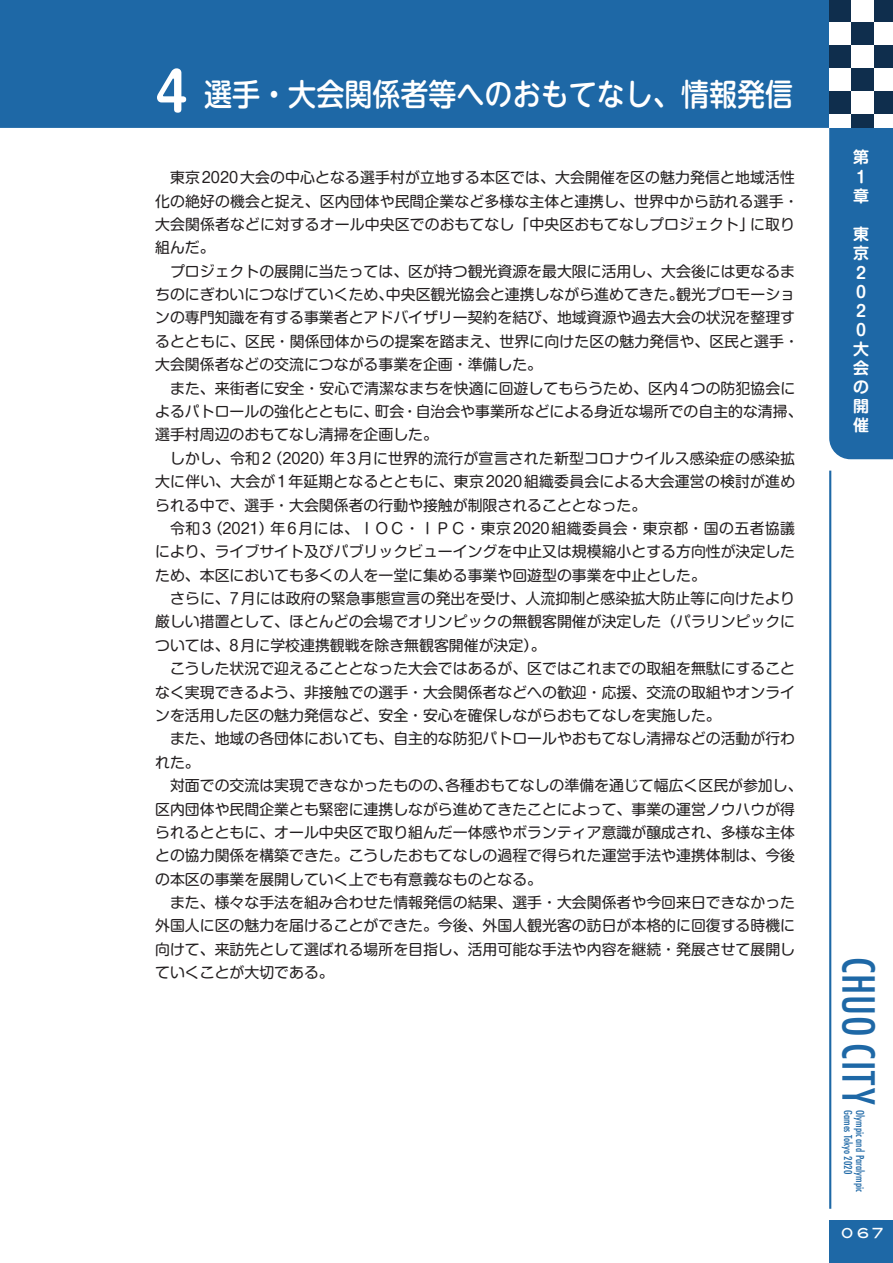
<style>
.page{position:relative;width:893px;height:1263px;background:#fff}
.page>*{position:absolute;margin:0;border:0;box-sizing:border-box;transform-origin:0 0}
.t1{font:700 52.05px "Shin M Go Pr 6 De";color:#fff}
.t2{font:500 condensed 43.05px "Futura";letter-spacing:.02em;color:#1e68a6}
.大見出し{font:500 30.9px "UD Shin M Go Pro";color:#fff;scale:.91 1}
.t3{font:700 15.9px/19.2px "Shin M Go Pr 6 De";color:#fff}
.sリード{font:14.85px/23.4px "Shin M Go Pr 6";color:#231f20}
.t4{font:13.8px "Blair Md ITCTT Medium";color:#fff}
.t5{font:500 condensed 10.65px/11.7px "Futura";color:#1e68a6}
</style>
<div class="page">
<div style="left:829px;top:128px;width:64px;height:331px;background:#1e68a6"></div>
<div style="left:0;top:0;width:829px;height:128px;background:#1e68a6"></div>
<svg style="left:829px;top:0;width:64px;height:128px;fill:#0f2e4d"></svg>
<div style="left:829px;top:1220px;width:64px;height:43px;background:#1e68a6"></div>
<hr style="left:829px;top:471px;width:2px;height:738px;background:#1e68a6">
<p class="t1" style="left:155px;top:49px;width:34px">4</p>
<p class="大見出し" style="left:204px;top:69px;width:649px">選手・大会関係者等へのおもてなし、情報発信</p>
<p class="sリード" style="left:155px;top:165px;width:645px;text-indent:15px">東京2020大会の中心となる選手村が立地する本区では、大会開催を区の魅力発信と地域活性化の絶好の機会と捉え、区内団体や民間企業など多様な主体と連携し、世界中から訪れる選手・大会関係者などに対するオール中央区でのおもてなし「中央区おもてなしプロジェクト」に取り組んだ。</p>
<p class="sリード" style="left:155px;top:259px;width:645px;text-indent:15px">プロジェクトの展開に当たっては、区が持つ観光資源を最大限に活用し、大会後には更なるまちのにぎわいにつなげていくため、中央区観光協会と連携しながら進めてきた。観光プロモーションの専門知識を有する事業者とアドバイザリー契約を結び、地域資源や過去大会の状況を整理するとともに、区民・関係団体からの提案を踏まえ、世界に向けた区の魅力発信や、区民と選手・大会関係者などの交流につながる事業を企画・準備した。</p>
<p class="sリード" style="left:155px;top:376px;width:649px;text-indent:15px">また、来街者に安全・安心で清潔なまちを快適に回遊してもらうため、区内4つの防犯協会によるパトロールの強化とともに、町会・自治会や事業所などによる身近な場所での自主的な清掃、選手村周辺のおもてなし清掃を企画した。</p>
<p class="sリード" style="left:155px;top:446px;width:641px;text-align:justify;text-indent:15px">しかし、令和2（2020）年3月に世界的流行が宣言された新型コロナウイルス感染症の感染拡大に伴い、大会が1年延期となるとともに、東京2020組織委員会による大会運営の検討が進められる中で、選手・大会関係者の行動や接触が制限されることとなった。</p>
<p class="sリード" style="left:155px;top:516px;width:641px;text-align:justify;text-indent:15px">令和3（2021）年6月には、ＩＯＣ・ＩＰＣ・東京2020組織委員会・東京都・国の五者協議により、ライブサイト及びパブリックビューイングを中止又は規模縮小とする方向性が決定したため、本区においても多くの人を一堂に集める事業や回遊型の事業を中止とした。</p>
<p class="sリード" style="left:155px;top:586px;width:641px;text-align:justify;text-indent:15px">さらに、7月には政府の緊急事態宣言の発出を受け、人流抑制と感染拡大防止等に向けたより厳しい措置として、ほとんどの会場でオリンピックの無観客開催が決定した（パラリンピックについては、8月に学校連携観戦を除き無観客開催が決定）。</p>
<p class="sリード" style="left:155px;top:656px;width:641px;text-align:justify;text-indent:15px">こうした状況で迎えることとなった大会ではあるが、区ではこれまでの取組を無駄にすることなく実現できるよう、非接触での選手・大会関係者などへの歓迎・応援、交流の取組やオンラインを活用した区の魅力発信など、安全・安心を確保しながらおもてなしを実施した。</p>
<p class="sリード" style="left:155px;top:726px;width:641px;text-indent:15px">また、地域の各団体においても、自主的な防犯パトロールやおもてなし清掃などの活動が行われた。</p>
<p class="sリード" style="left:155px;top:773px;width:649px;text-indent:15px">対面での交流は実現できなかったものの、各種おもてなしの準備を通じて幅広く区民が参加し、区内団体や民間企業とも緊密に連携しながら進めてきたことによって、事業の運営ノウハウが得られるとともに、オール中央区で取り組んだ一体感やボランティア意識が醸成され、多様な主体との協力関係を構築できた。こうしたおもてなしの過程で得られた運営手法や連携体制は、今後の本区の事業を展開していく上でも有意義なものとなる。</p>
<p class="sリード" style="left:155px;top:890px;width:641px;text-align:justify;text-indent:15px">また、様々な手法を組み合わせた情報発信の結果、選手・大会関係者や今回来日できなかった外国人に区の魅力を届けることができた。今後、外国人観光客の訪日が本格的に回復する時機に向けて、来訪先として選ばれる場所を目指し、活用可能な手法や内容を継続・発展させて展開していくことが大切である。</p>
<p class="t3" style="left:853px;top:147px;width:17px">第<br>1章</p>
<p class="t3" style="left:853px;top:224px;width:17px">東京<br>２<br>０<br>２<br>０大会の開催</p>
<h2 class="t2" style="left:886px;top:957px;width:149px;rotate:90deg">CHUO CITY</h2>
<p class="t5" style="left:866px;top:1110px;width:84px;rotate:90deg">Olympic and Paralympic<br>Games Tokyo 2020</p>
<p class="t4" style="left:841px;top:1225px;width:44px">067</p>
</div>
